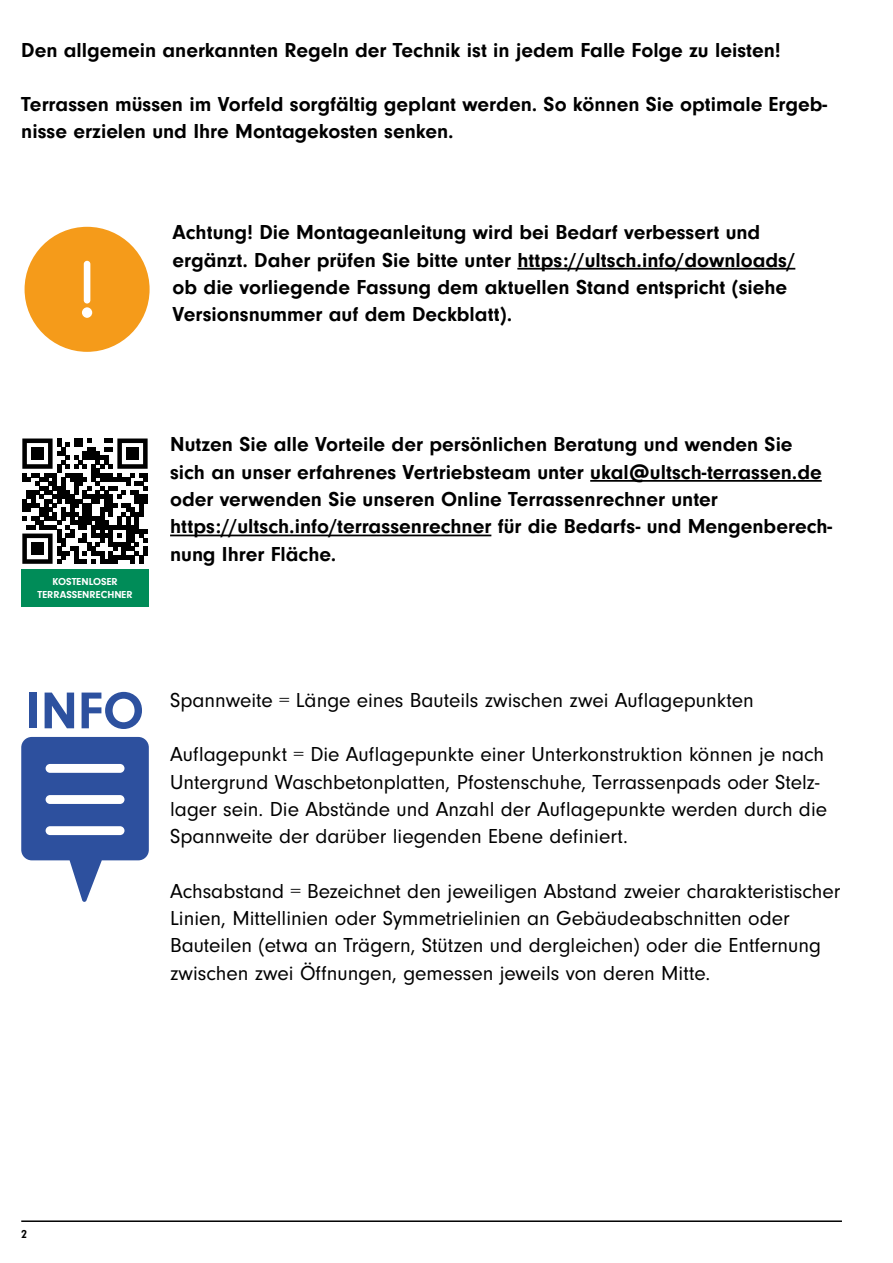
<style>
.page{position:relative;width:893px;height:1263px;background:#fff}
.page>*{position:absolute;margin:0;border:0;box-sizing:border-box;transform-origin:0 0}
.t1{font:700 53.55px "Neuzeit Gro";color:#2d519f}
.t2{font:700 21px/27.3px "Neuzeit Gro";color:#000}
.t3{font:21px/27.3px "Neuzeit Gro";color:#000}
.t4{font:700 12px "Neuzeit Gro";color:#000}
.t5{font:700 10.5px/12.6px "Neuzeit Gro";color:#fff;text-align:center}
</style>
<div class="page">
<hr style="left:21px;top:1220px;width:821px;height:2px;background:#000">
<hr style="left:517px;top:268px;width:278px;height:2px;background:#000">
<svg style="left:24px;top:226px;width:126px;height:126px"></svg>
<div style="left:84px;top:261px;width:6px;height:42px;background:#fff;border-radius:3px"></div>
<div style="left:82px;top:307px;width:10px;height:11px;background:#fff;border-radius:50%"></div>
<svg style="left:21px;top:737px;width:128px;height:165px"></svg>
<hr style="left:590px;top:480px;width:232px;height:2px;background:#000">
<hr style="left:170px;top:535px;width:321px;height:1px;background:#000">
<svg style="left:22px;top:438px;width:126px;height:126px"></svg>
<div style="left:31px;top:447px;width:13px;height:13px;background:#000"></div>
<div style="left:126px;top:447px;width:13px;height:13px;background:#000"></div>
<div style="left:31px;top:542px;width:13px;height:13px;background:#000"></div>
<div style="left:21px;top:569px;width:128px;height:37px;background:#008c58"></div>
<p class="t2" style="left:21px;top:38px;width:761px">Den allgemein anerkannten Regeln der Technik ist in jedem Falle Folge zu leisten!</p>
<p class="t2" style="left:21px;top:92px;width:807px">Terrassen müssen im Vorfeld sorgfältig geplant werden. So können Sie optimale Ergeb&shy;nisse erzielen und Ihre Montagekosten senken.</p>
<p class="t2" style="left:173px;top:221px;width:624px">Achtung! Die Montageanleitung wird bei Bedarf verbessert und ergänzt. Daher prüfen Sie bitte unter https://ultsch.info/downloads/ ob die vorliegende Fassung dem aktuellen Stand entspricht (siehe Versionsnummer auf dem Deckblatt).</p>
<p class="t5" style="left:37px;top:576px;width:97px">KOSTENLOSER<br>TERRASSENRECHNER</p>
<p class="t2" style="left:170px;top:433px;width:664px">Nutzen Sie alle Vorteile der persönlichen Beratung und wenden Sie sich an unser erfahrenes Vertriebsteam unter ukal@ultsch-terrassen.de oder verwenden Sie unseren Online Terrassenrechner unter https://ultsch.info/terrassenrechner für die Bedarfs- und Mengenberech&shy;nung Ihrer Fläche.</p>
<h1 class="t1" style="left:26px;top:690px;width:119px">INFO</h1>
<p class="t3" style="left:170px;top:687px;width:585px">Spannweite = Länge eines Bauteils zwischen zwei Auflagepunkten</p>
<p class="t3" style="left:170px;top:741px;width:659px">Auflagepunkt = Die Auflagepunkte einer Unterkonstruktion können je nach Untergrund Waschbetonplatten, Pfostenschuhe, Terrassenpads oder Stelz&shy;lager sein. Die Abstände und Anzahl der Auflagepunkte werden durch die Spannweite der darüber liegenden Ebene definiert.</p>
<p class="t3" style="left:170px;top:878px;width:672px">Achsabstand = Bezeichnet den jeweiligen Abstand zweier charakteristischer Linien, Mittellinien oder Symmetrielinien an Gebäudeabschnitten oder Bauteilen (etwa an Trägern, Stützen und dergleichen) oder die Entfernung zwischen zwei Öffnungen, gemessen jeweils von deren Mitte.</p>
<p class="t4" style="left:21px;top:1230px;width:8px">2</p>
</div>
